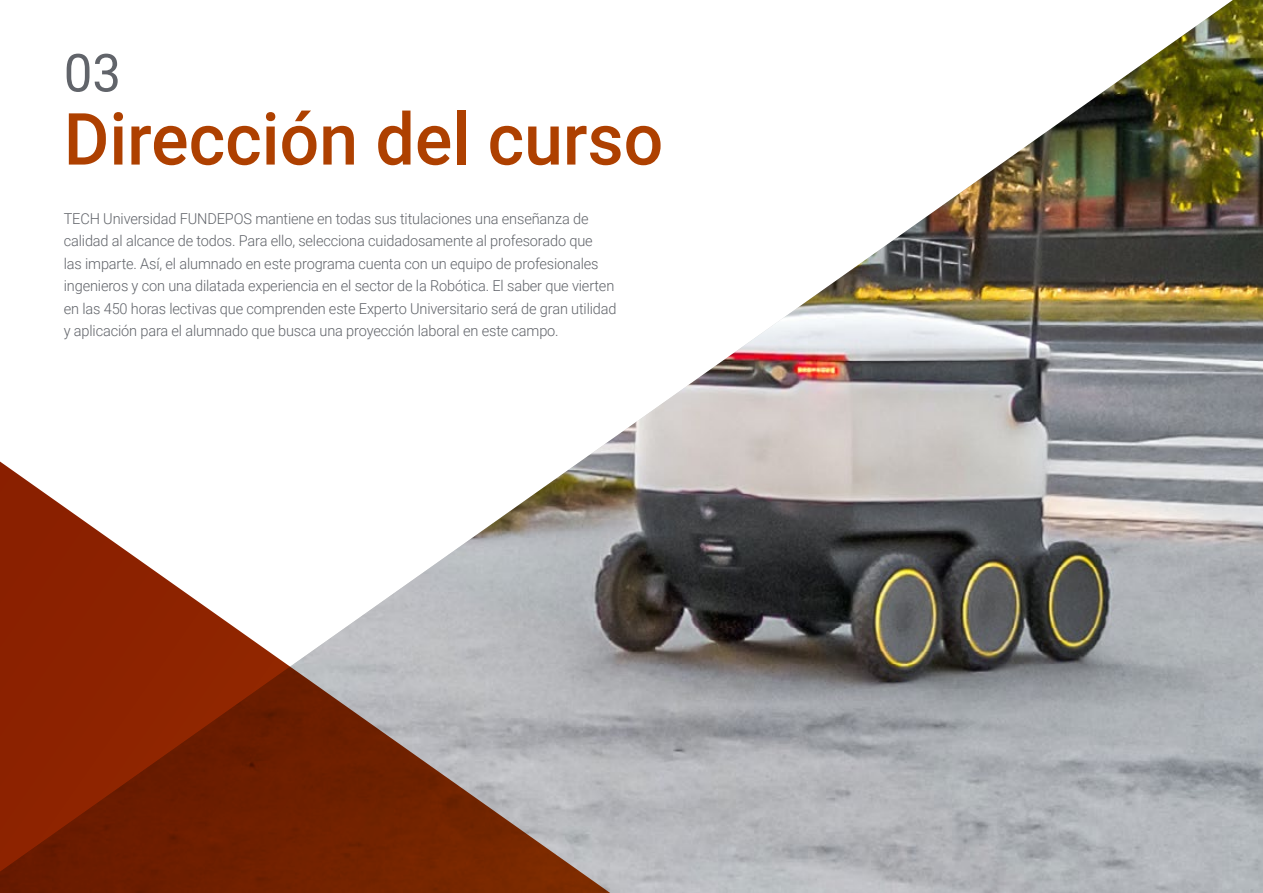
<style>
.page{position:relative;width:1263px;height:893px;background:#fff}
.page>*{position:absolute;margin:0;border:0;box-sizing:border-box;transform-origin:0 0}
.t1{font:500 72px "Roboto";color:#ae4000}
.t2{font:52.5px "Roboto";color:#61646a}
.t3{font:300 15px/22.5px "Roboto";letter-spacing:-.01em;color:#61646a}
</style>
<div class="page">
<img style="left:602px;top:0;width:661px;height:893px">
<svg style="left:0;top:446px;width:640px;height:447px"></svg>
<h2 class="t2" style="left:64px;top:36px;width:59px">03</h2>
<h1 class="t1" style="left:64px;top:89px;width:601px">Dirección del curso</h1>
<p class="t3" style="left:64px;top:207px;width:554px">TECH Universidad FUNDEPOS mantiene en todas sus titulaciones una enseñanza de calidad al alcance de todos. Para ello, selecciona cuidadosamente al profesorado que<br>las imparte. Así, el alumnado en este programa cuenta con un equipo de profesionales ingenieros y con una dilatada experiencia en el sector de la Robótica. El saber que vierten en las 450 horas lectivas que comprenden este Experto Universitario será de gran utilidad y aplicación para el alumnado que busca una proyección laboral en este campo.</p>
</div>
